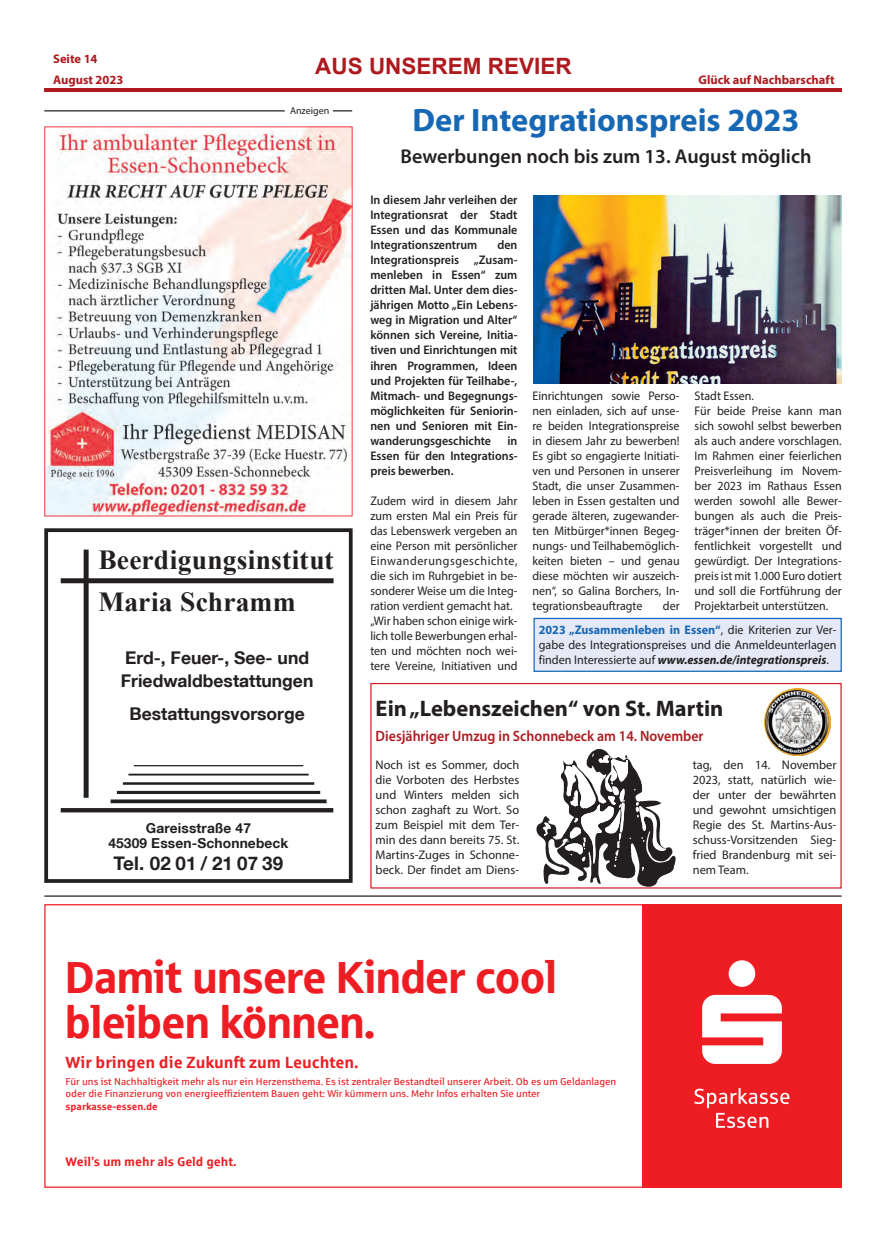
<style>
.page{position:relative;width:886px;height:1241px;background:#fff}
.page>*{position:absolute;margin:0;border:0;box-sizing:border-box;transform-origin:0 0}
.t1{font:45px/45px "Sparkasse Head";color:#ee1d23}
.t2{font:700 32.5px "Myriad Pro";color:#1768b4}
.t3{font:700 27.5px/41.8px "Times New Roman";letter-spacing:.01em;color:#231f20}
.t4{font:700 22.5px "Myriad Pro";color:#231f20}
.t5{font:700 22.5px "Arial";color:#ae1a1e}
.t6{font:600 20px "Myriad Pro";color:#231f20}
.t7{font:700 18.75px "Helvetica Neue";letter-spacing:.01em;color:#231f20}
.t8{font:700 17.5px/22.5px "Helvetica Neue";color:#231f20}
.t9{font:700 16.25px "Sparkasse Rg";color:#ee1d23}
.t10{font:600 15px "Myriad Pro";color:#ae1a1e;scale:.93 1}
.t11{font:700 13.75px/15px "Helvetica Neue";letter-spacing:.01em;color:#231f20;text-align:center}
.t12{font:12.5px/15px "Myriad Pro";color:#231f20;scale:.96 1}
.t13{font:12.5px/15px "Myriad Pro";color:#231f20;text-align:justify}
.t14{font:600 12.5px/15px "Myriad Pro";color:#231f20;text-align:justify;scale:.96 1}
.t15{font:700 12.5px "Myriad Pro";color:#ae1a1e}
.t16{font:700 12.5px "Sparkasse Rg";color:#ee1d23}
.t17{font:10px/12px "Sparkasse Rg";color:#ee1d23}
.t18{font:700 10px "Sparkasse Rg";color:#ee1d23}
.t19{font:10px "Myriad Pro";color:#231f20}
.s1{font-weight:700;color:#1768b4}
.s2{font-weight:700;font-style:italic}
</style>
<div class="page">
<hr style="left:44px;top:88px;width:798px;height:4px;background:#ae1a1e">
<div style="left:642px;top:904px;width:200px;height:283px;background:#ee1d23"></div>
<svg style="left:694px;top:1088px;width:95px;height:39px"></svg>
<svg style="left:702px;top:960px;width:80px;height:103px"></svg>
<div style="left:533px;top:617px;width:309px;height:54px;background:#e4e9f5;border:1px solid #1768b4"></div>
<img style="left:533px;top:195px;width:309px;height:188px">
<hr style="left:44px;top:895px;width:798px;height:1px;background:#231f20">
<div style="left:44px;top:528px;width:309px;height:354px;border:4px solid #231f20"></div>
<div style="left:84px;top:549px;width:5px;height:248px;background:#231f20"></div>
<div style="left:61px;top:578px;width:273px;height:5px;background:#231f20"></div>
<hr style="left:134px;top:765px;width:169px;height:1px;background:#231f20">
<svg style="left:61px;top:808px;width:272px;height:4px"></svg>
<svg style="left:111px;top:799px;width:216px;height:4px"></svg>
<hr style="left:117px;top:790px;width:203px;height:3px;background:#231f20">
<hr style="left:123px;top:782px;width:191px;height:2px;background:#231f20">
<hr style="left:128px;top:773px;width:181px;height:2px;background:#231f20">
<hr style="left:44px;top:110px;width:241px;height:1px;background:#231f20">
<svg style="left:333px;top:110px;width:19px;height:1px"></svg>
<img style="left:46px;top:128px;width:305px;height:386px">
<div style="left:44px;top:126px;width:309px;height:390px;border:1px solid #ee3d43"></div>
<div style="left:370px;top:682px;width:472px;height:206px;background:#fff;border:1px solid #d1232a"></div>
<svg style="left:536px;top:749px;width:139px;height:137px"></svg>
<img style="left:764px;top:688px;width:67px;height:67px">
<p class="t15" style="left:53px;top:50px;width:46px">Seite 14</p>
<h3 class="t5" style="left:315px;top:52px;width:258px">AUS UNSEREM REVIER</h3>
<p class="t15" style="left:53px;top:71px;width:72px">August 2023</p>
<p class="t15" style="left:699px;top:71px;width:137px">Glück auf Nachbarschaft</p>
<p class="t19" style="left:290px;top:104px;width:41px">Anzeigen</p>
<h3 class="t3" style="left:98px;top:538px;width:237px">Beerdigungsinstitut<br>Maria Schramm</h3>
<h3 class="t8" style="left:121px;top:646px;width:194px">Erd-, Feuer-, See- und<br>Friedwaldbestattungen</h3>
<h3 class="t8" style="left:129px;top:702px;width:177px">Bestattungsvorsorge</h3>
<p class="t11" style="left:108px;top:819px;width:182px">Gareisstraße 47<br>45309 Essen-Schonnebeck</p>
<h3 class="t7" style="left:114px;top:851px;width:171px">Tel. 02 01 / 21 07 39</h3>
<h2 class="t2" style="left:412px;top:99px;width:388px">Der Integrationspreis 2023</h2>
<h3 class="t6" style="left:400px;top:144px;width:412px">Bewerbungen noch bis zum 13. August möglich</h3>
<p class="t14" style="left:370px;top:192px;width:155px">In diesem Jahr verleihen der Integrationsrat der Stadt Essen und das Kommunale Integrationszentrum</p>
<p class="t14" style="left:370px;top:237px;width:155px;text-indent:127px">den Integrationspreis „Zusam&shy;menleben in Essen“ zum dritten Mal. Unter dem dies&shy;jährigen Motto „Ein Lebens&shy;weg in Migration und Alter“ können sich Vereine, Initia&shy;tiven und Einrichtungen mit ihren Programmen, Ideen und Projekten für Teilhabe-, Mitmach- und Begegnungs&shy;möglichkeiten für Seniorin&shy;nen und Senioren mit Ein&shy;wanderungsgeschichte</p>
<p class="t12" style="left:694px;top:388px;width:155px">Stadt Essen.<br>Für beide Preise kann man sich sowohl selbst bewerben als auch andere vorschlagen.<br>Im Rahmen einer feierlichen<br>Preisverleihung im Novem&shy;ber 2023 im Rathaus Essen werden sowohl alle Bewer&shy;bungen als auch die Preis&shy;träger*innen der breiten Öf&shy;fentlichkeit vorgestellt und gewürdigt. Der Integrations&shy;preis ist mit 1.000 Euro dotiert und soll die Fortführung der<br>Projektarbeit unterstützen.</p>
<p class="t12" style="left:532px;top:388px;width:155px;text-align:justify">Einrichtungen sowie Perso&shy;nen einladen, sich auf unse&shy;re beiden Integrationspreise in diesem Jahr zu bewerben!<br>Es gibt so engagierte Initiati&shy;ven und Personen in unserer Stadt, die unser Zusammen&shy;leben in Essen gestalten und gerade älteren, zugewander&shy;ten Mitbürger*innen Begeg&shy;nungs- und Teilhabemöglich&shy;keiten bieten – und genau diese möchten wir auszeich&shy;nen“, so Galina Borchers, In&shy;tegrationsbeauftragte</p>
<p class="t14" style="left:370px;top:432px;width:155px;text-indent:137px">in Essen für den Integrations&shy;preis bewerben.</p>
<p class="t12" style="left:370px;top:492px;width:155px">Zudem wird in diesem Jahr zum ersten Mal ein Preis für das Lebenswerk vergeben an eine Person mit persönlicher<br>Einwanderungsgeschichte, die sich im Ruhrgebiet in be&shy;sonderer Weise um die Integ&shy;ration verdient gemacht hat. „Wir haben schon einige wirk&shy;lich tolle Bewerbungen erhal&shy;ten und möchten noch wei&shy;tere Vereine, Initiativen und</p>
<p class="t12" style="left:663px;top:598px;width:19px">der</p>
<p class="t13" style="left:539px;top:621px;width:299px"><span class="s1">2023 „Zusammenleben in Essen“</span>, die Kriterien zur Ver&shy;gabe des Integrationspreises und die Anmeldeunterlagen finden Interessierte auf <span class="s2">www.essen.de/integrationspreis</span>.</p>
<h3 class="t4" style="left:376px;top:693px;width:349px">Ein „Lebenszeichen“ von St. Martin</h3>
<p class="t10" style="left:376px;top:726px;width:354px">Diesjähriger Umzug in Schonnebeck am 14. November</p>
<p class="t13" style="left:376px;top:757px;width:145px">Noch ist es Sommer, doch die Vorboten des Herbstes und Winters melden sich schon zaghaft zu Wort. So zum Beispiel mit dem Ter&shy;min des dann bereits 75. St.<br>Martins-Zuges in Schonne&shy;beck. Der findet am Diens-</p>
<p class="t13" style="left:693px;top:757px;width:145px">tag, den 14. November 2023, statt, natürlich wie&shy;der unter der bewährten und gewohnt umsichtigen Regie des St. Martins-Aus&shy;schuss-Vorsitzenden Sieg&shy;fried Brandenburg mit sei&shy;nem Team.</p>
<h1 class="t1" style="left:66px;top:952px;width:493px">Damit unsere Kinder cool bleiben können.</h1>
<h3 class="t9" style="left:66px;top:1052px;width:295px">Wir bringen die Zukunft zum Leuchten.</h3>
<p class="t17" style="left:66px;top:1075px;width:552px">Für uns ist Nachhaltigkeit mehr als nur ein Herzensthema. Es ist zentraler Bestandteil unserer Arbeit. Ob es um Geldanlagen oder die Finanzierung von energieeffizientem Bauen geht: Wir kümmern uns. Mehr Infos erhalten Sie unter</p>
<p class="t18" style="left:66px;top:1099px;width:94px">sparkasse-essen.de</p>
<p class="t16" style="left:66px;top:1153px;width:173px">Weil’s um mehr als Geld geht.</p>
</div>
